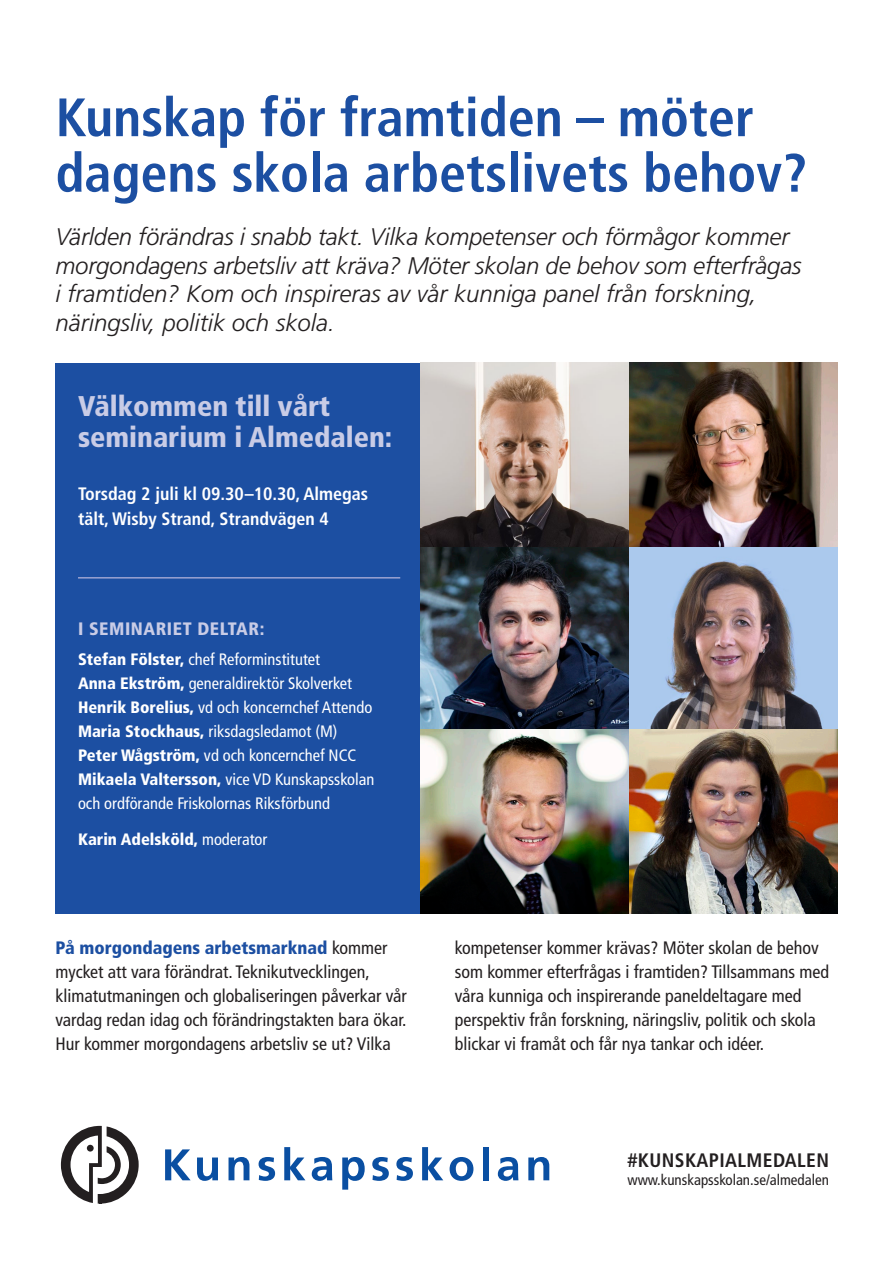
<style>
.page{position:relative;width:893px;height:1263px;background:#fff}
.page>*{position:absolute;margin:0;border:0;box-sizing:border-box;transform-origin:0 0}
.t1{font:700 condensed 54px/55.5px "Frutiger LT Std";color:#1c4fa2}
.t2{font:900 condensed 28.5px/31.5px "Frutiger LT Std";color:#c9cce6}
.t3{font:italic 300 24px/28.8px "Frutiger LT Std";letter-spacing:-.01em;color:#231f20}
.t4{font:700 condensed 19.5px "Frutiger LT Std";letter-spacing:.02em;color:#231f20}
.t5{font:condensed 18px/24px "Frutiger LT Std";color:#231f20}
.t6{font:700 condensed 18px/25.5px "Frutiger LT Std";color:#fff}
.t7{font:900 condensed 18px "Frutiger LT Std";letter-spacing:.03em;color:#c9cce6}
.t8{font:condensed 16.5px/24px "Frutiger LT Std";color:#fff}
.t9{font:900 condensed 16.5px "Frutiger LT Std";color:#fff}
.t10{font:condensed 15px "Frutiger LT Std";color:#231f20}
.s1{font-weight:900}
.s2{font-weight:400}
.s3{font-weight:900;color:#1c4fa2}
</style>
<div class="page">
<div style="left:55px;top:363px;width:366px;height:550px;background:#1c4fa2"></div>
<svg style="left:165px;top:1149px;width:26px;height:31px"></svg>
<svg style="left:197px;top:1157px;width:21px;height:24px"></svg>
<svg style="left:229px;top:1157px;width:20px;height:23px"></svg>
<svg style="left:259px;top:1157px;width:16px;height:24px"></svg>
<svg style="left:284px;top:1147px;width:21px;height:33px"></svg>
<svg style="left:312px;top:1157px;width:20px;height:24px"></svg>
<svg style="left:342px;top:1157px;width:23px;height:32px"></svg>
<svg style="left:372px;top:1157px;width:17px;height:24px"></svg>
<svg style="left:396px;top:1157px;width:17px;height:24px"></svg>
<svg style="left:422px;top:1147px;width:21px;height:33px"></svg>
<svg style="left:450px;top:1157px;width:23px;height:24px"></svg>
<div style="left:483px;top:1147px;width:6px;height:33px;background:#0a4fa2"></div>
<svg style="left:498px;top:1157px;width:20px;height:24px"></svg>
<svg style="left:528px;top:1157px;width:21px;height:23px"></svg>
<svg style="left:61px;top:1126px;width:78px;height:78px"></svg>
<img style="left:629px;top:547px;width:208px;height:366px">
<img style="left:629px;top:363px;width:208px;height:184px">
<img style="left:421px;top:363px;width:208px;height:366px">
<img style="left:421px;top:729px;width:208px;height:184px">
<hr style="left:78px;top:577px;width:322px;height:1px;background:#9ca3d1">
<p class="t1" style="left:55px;top:90px;width:753px">Kunskap för framtiden – möter dagens skola arbetslivets behov?</p>
<p class="t3" style="left:55px;top:222px;width:747px">Världen förändras i snabb takt. Vilka kompetenser och förmågor kommer morgondagens arbetsliv att kräva? Möter skolan de behov som efterfrågas i framtiden? Kom och inspireras av vår kunniga panel från forskning, näringsliv, politik och skola.</p>
<p class="t2" style="left:78px;top:390px;width:316px">Välkommen till vårt seminarium i Almedalen:</p>
<p class="t6" style="left:78px;top:481px;width:292px">Torsdag 2 juli kl 09.30–10.30, Almegas tält, Wisby Strand, Strandvägen 4</p>
<p class="t7" style="left:78px;top:618px;width:188px">I SEMINARIET DELTAR:</p>
<p class="t8" style="left:78px;top:647px;width:244px"><span class="s1">Stefan Fölster,</span> chef Reforminstitutet</p>
<p class="t8" style="left:78px;top:671px;width:276px"><span class="s1">Anna Ekström,</span> generaldirektör Skolverket</p>
<p class="t8" style="left:78px;top:695px;width:296px"><span class="s1">Henrik Borelius,</span> vd och koncernchef Attendo</p>
<p class="t8" style="left:78px;top:719px;width:261px"><span class="s1">Maria Stockhaus,</span> riksdagsledamot (M)</p>
<p class="t8" style="left:78px;top:743px;width:280px"><span class="s1">Peter Wågström,</span> vd och koncernchef NCC</p>
<p class="t8" style="left:78px;top:767px;width:298px"><span class="s1">Mikaela Valtersson,</span> vice VD Kunskapsskolan och ordförande Friskolornas Riksförbund</p>
<p class="t9" style="left:78px;top:829px;width:191px">Karin Adelsköld, <span class="s2">moderator</span></p>
<p class="t5" style="left:55px;top:936px;width:353px"><span class="s3">På morgondagens arbetsmarknad</span> kommer mycket att vara förändrat. Teknikutvecklingen, klimatutmaningen och globaliseringen påverkar vår vardag redan idag och förändringstakten bara ökar.<br>Hur kommer morgondagens arbetsliv se ut? Vilka</p>
<p class="t5" style="left:455px;top:936px;width:376px">kompetenser kommer krävas? Möter skolan de behov som kommer efterfrågas i framtiden? Tillsammans med våra kunniga och inspirerande paneldeltagare med perspektiv från forskning, näringsliv, politik och skola blickar vi framåt och får nya tankar och idéer.</p>
<p class="t4" style="left:627px;top:1149px;width:203px">#KUNSKAPIALMEDALEN</p>
<p class="t10" style="left:627px;top:1171px;width:203px">www.kunskapsskolan.se/almedalen</p>
</div>
